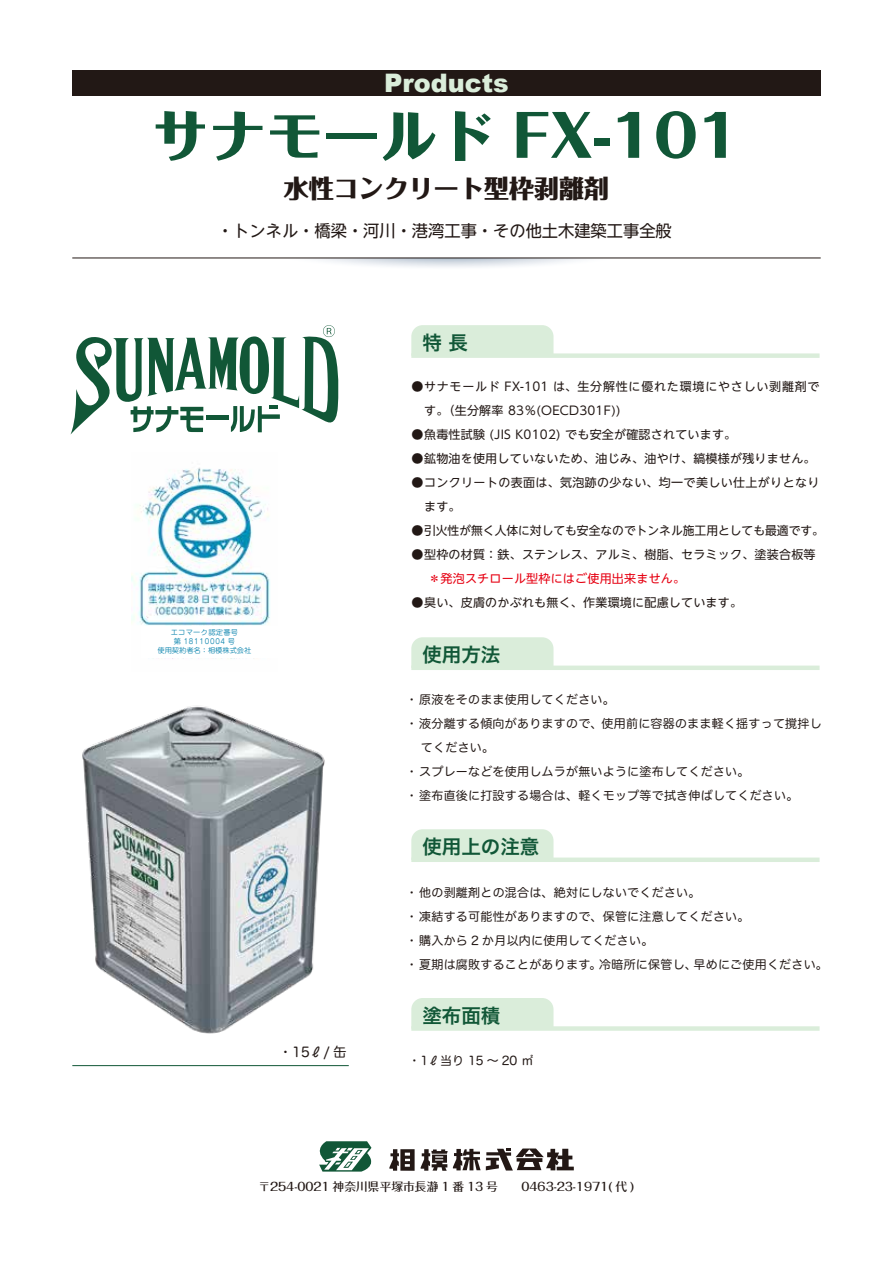
<style>
.page{position:relative;width:893px;height:1263px;background:#fff}
.page>*{position:absolute;margin:0;border:0;box-sizing:border-box;transform-origin:0 0}
.t1{font:800 57.15px "Folk Pro";color:#115737}
.t2{font:900 25.5px "Arial";color:#daedda}
.t3{font:800 25.05px "Folk Pro";color:#221815}
.t4{font:19.5px "Hira Kaku Std W6";color:#115737}
.t5{font:16.5px "UD Shin Go NT Pro";color:#221815}
.t6{font:13.5px "Hira Maru Pro W4";color:#221815}
.t7{font:12px/24px "Hira Maru Pro W4";letter-spacing:.02em;color:#221815}
.t8{font:12px/24px "UD Shin Go NT Pro";letter-spacing:.02em;color:#221815}
.t9{font:12px/24px "UD Shin Go NT Pro";letter-spacing:.065em;color:#221815}
.t10{font:12px "UD Shin Go NT Pro";color:#221815}
.t11{font:12px "UD Shin Go NT Pro";letter-spacing:.02em;color:#e60012}
.t12{font:500 11.55px "Folk Pro";color:#221815}
.t13{font:7.2px/9.3px "Jun 201";letter-spacing:.04em;color:#1187b0;text-align:center}
</style>
<div class="page">
<div style="left:72px;top:70px;width:749px;height:26px;background:#221815"></div>
<svg style="left:71px;top:325px;width:268px;height:109px"></svg>
<hr style="left:72px;top:1065px;width:277px;height:1px;background:#115737">
<div style="left:411px;top:325px;width:142px;height:28px;background:#daedda"></div>
<div style="left:411px;top:637px;width:142px;height:29px;background:#daedda"></div>
<hr style="left:411px;top:666px;width:408px;height:4px;background:#daedda">
<div style="left:411px;top:998px;width:142px;height:28px;background:#daedda"></div>
<div style="left:411px;top:1026px;width:408px;height:5px;background:#daedda"></div>
<div style="left:411px;top:829px;width:142px;height:28px;background:#daedda"></div>
<div style="left:411px;top:857px;width:408px;height:5px;background:#daedda"></div>
<svg style="left:320px;top:259px;width:259px;height:8px"></svg>
<div style="left:411px;top:353px;width:408px;height:5px;background:#daedda"></div>
<hr style="left:72px;top:258px;width:749px;height:1px;background:#221815">
<svg style="left:389px;top:1149px;width:26px;height:22px"></svg>
<svg style="left:319px;top:1141px;width:53px;height:30px"></svg>
<svg style="left:421px;top:1148px;width:153px;height:23px"></svg>
<img style="left:82px;top:706px;width:243px;height:328px">
<img style="left:131px;top:467px;width:139px;height:192px">
<div style="left:142px;top:626px;width:136px;height:31px;background:#fff"></div>
<h2 class="t2" style="left:384px;top:65px;width:126px">Products</h2>
<h1 class="t1" style="left:152px;top:87px;width:590px">サナモールド FX-101</h1>
<h3 class="t3" style="left:284px;top:167px;width:327px">水性コンクリート型枠剥離剤</h3>
<h3 class="t5" style="left:217px;top:217px;width:456px">・トンネル・橋梁・河川・港湾工事・その他土木建築工事全般</h3>
<h3 class="t4" style="left:422px;top:327px;width:47px">特 長</h3>
<p class="t13" style="left:157px;top:627px;width:95px">エコマーク認定番号<br>第 18110004 号<br>使用契約者名：相模株式会社</p>
<p class="t6" style="left:279px;top:1040px;width:69px">・15ℓ/ 缶</p>
<p class="t9" style="left:424px;top:374px;width:397px;text-indent:-13px">●サナモールド FX-101 は、生分解性に優れた環境にやさしい剥離剤です。（生分解率 83％(OECD301F))</p>
<p class="t8" style="left:411px;top:422px;width:326px">●魚毒性試験 (JIS K0102) でも安全が確認されています。</p>
<p class="t8" style="left:411px;top:446px;width:406px">●鉱物油を使用していないため、油じみ、油やけ、縞模様が残りません。</p>
<p class="t8" style="left:424px;top:470px;width:397px;text-indent:-13px">●コンクリートの表面は、気泡跡の少ない、均一で美しい仕上がりとなります。</p>
<p class="t10" style="left:411px;top:521px;width:414px">●引火性が無く人体に対しても安全なのでトンネル施工用としても最適です。</p>
<p class="t8" style="left:411px;top:542px;width:406px">●型枠の材質：鉄、ステンレス、アルミ、樹脂、セラミック、塗装合板等</p>
<p class="t11" style="left:428px;top:569px;width:258px">＊発泡スチロール型枠にはご使用出来ません。</p>
<p class="t8" style="left:411px;top:590px;width:332px">●臭い、皮膚のかぶれも無く、作業環境に配慮しています。</p>
<h3 class="t4" style="left:422px;top:639px;width:79px">使用方法</h3>
<p class="t7" style="left:406px;top:687px;width:417px">・ 原液をそのまま使用してください。<br>・ 液分離する傾向がありますので、使用前に容器のまま軽く揺すって撹拌し　てください。<br>・ スプレーなどを使用しムラが無いように塗布してください。<br>・ 塗布直後に打設する場合は、軽くモップ等で拭き伸ばしてください。</p>
<h3 class="t4" style="left:422px;top:831px;width:118px">使用上の注意</h3>
<p class="t7" style="left:406px;top:879px;width:424px">・ 他の剥離剤との混合は、絶対にしないでください。<br>・ 凍結する可能性がありますので、保管に注意してください。<br>・ 購入から 2 か月以内に使用してください。<br>・ 夏期は腐敗することがあります。冷暗所に保管し、早めにご使用ください。</p>
<h3 class="t4" style="left:422px;top:1000px;width:79px">塗布面積</h3>
<p class="t7" style="left:408px;top:1047px;width:127px">・1ℓ当り 15 ～ 20 ㎡</p>
<p class="t12" style="left:258px;top:1177px;width:378px">〒254-0021 神奈川県平塚市長瀞 1 番 13 号　　0463-23-1971( 代 )</p>
</div>
